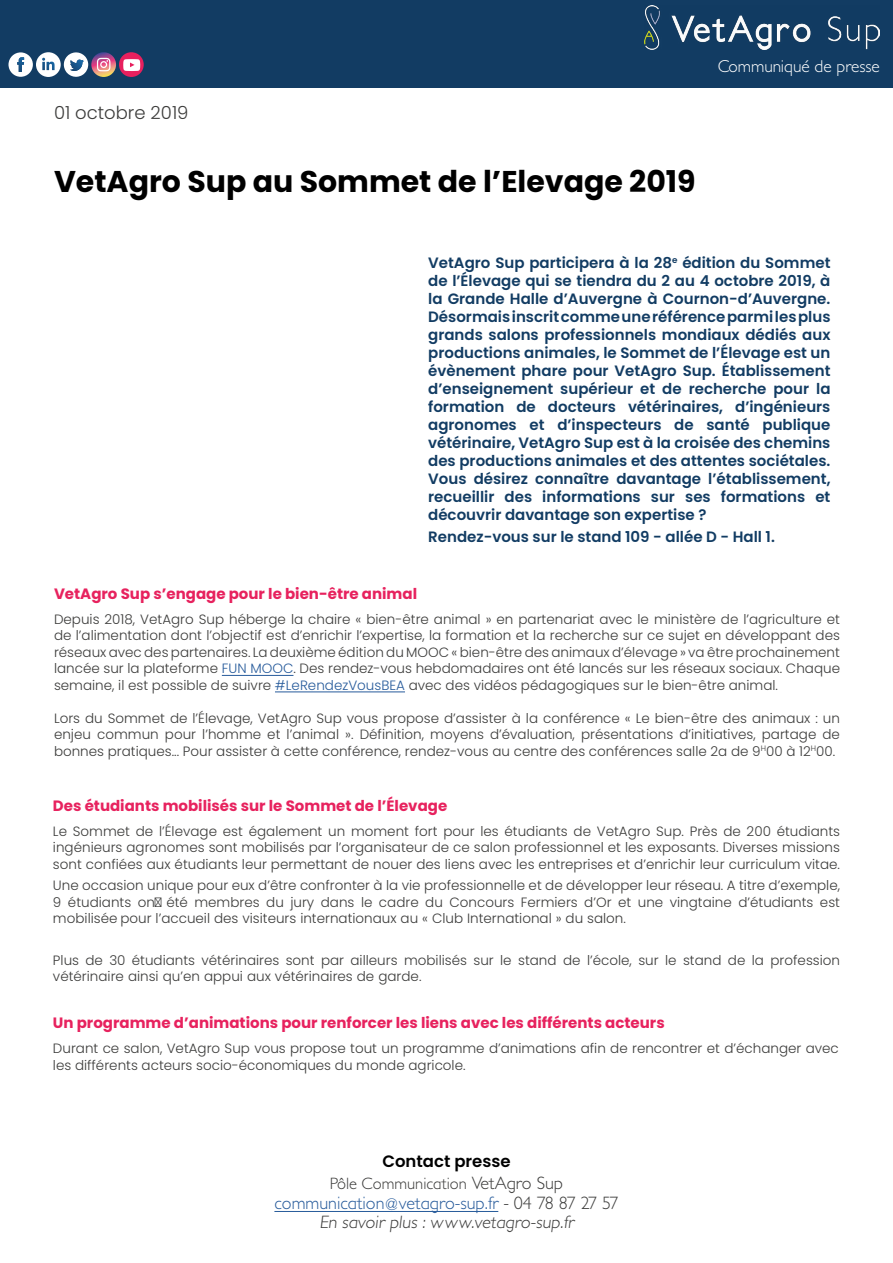
<style>
.page{position:relative;width:893px;height:1263px;background:#fff}
.page>*{position:absolute;margin:0;border:0;box-sizing:border-box;transform-origin:0 0}
.t1{font:700 30px "Poppins";color:#000}
.t2{font:300 18px/19.5px "Petita";color:#3c3c3b;text-align:center}
.t3{font:300 18px "Poppins";color:#3c3c3b}
.t4{font:300 17.25px "Petita";color:#fff}
.t5{font:300 16.5px "Petita";color:#3c3c3b}
.t6{font:600 16.5px "Poppins";color:#000}
.t7{font:600 15px/18px "Poppins";color:#123c63;text-align:justify}
.t8{font:700 15px "Poppins";color:#e7225e}
.t9{font:300 13.5px/16.5px "Poppins";color:#3c3c3b;text-align:justify}
.s1{color:#275b9b}
.s2{font-size:18px}
</style>
<div class="page">
<div style="left:0;top:0;width:893px;height:87px;background:#123c63"></div>
<img style="left:644px;top:6px;width:236px;height:44px">
<svg style="left:8px;top:52px;width:25px;height:25px"></svg>
<svg style="left:64px;top:52px;width:24px;height:25px"></svg>
<div style="left:36px;top:52px;width:25px;height:25px;background:#fff;border-radius:50%"></div>
<svg style="left:42px;top:58px;width:13px;height:12px"></svg>
<div style="left:119px;top:52px;width:25px;height:25px;background:#e7205e;border-radius:50%"></div>
<svg style="left:123px;top:59px;width:17px;height:12px"></svg>
<svg style="left:91px;top:52px;width:25px;height:25px"></svg>
<svg style="left:97px;top:58px;width:13px;height:13px"></svg>
<hr style="left:274px;top:1211px;width:224px;height:1px;background:#275b9b">
<hr style="left:275px;top:691px;width:130px;height:1px;background:#275b9b">
<hr style="left:222px;top:675px;width:71px;height:1px;background:#275b9b">
<h2 class="t3" style="left:54px;top:102px;width:136px">01 octobre 2019</h2>
<h1 class="t1" style="left:54px;top:164px;width:643px">VetAgro Sup au Sommet de l’Elevage 2019</h1>
<p class="t4" style="left:718px;top:56px;width:164px">Communiqué de presse</p>
<p class="t7" style="left:428px;top:254px;width:404px">VetAgro Sup participera à la 28<sup>e</sup> édition du Sommet de l’Élevage qui se tiendra du 2 au 4 octobre 2019, à la Grande Halle d’Auvergne à Cournon-d’Auvergne.<br>Désormais inscrit comme une référence parmi les plus grands salons professionnels mondiaux dédiés aux productions animales, le Sommet de l’Élevage est un évènement phare pour VetAgro Sup. Établissement d’enseignement supérieur et de recherche pour la formation de docteurs vétérinaires, d’ingénieurs agronomes et d’inspecteurs de santé publique vétérinaire, VetAgro Sup est à la croisée des chemins des productions animales et des attentes sociétales.<br>Vous désirez connaître davantage l’établissement, recueillir des informations sur ses formations et découvrir davantage son expertise ?</p>
<p class="t7" style="left:428px;top:528px;width:348px">Rendez-vous sur le stand 109 - allée D - Hall 1.</p>
<p class="t8" style="left:54px;top:585px;width:365px">VetAgro Sup s’engage pour le bien-être animal</p>
<p class="t9" style="left:54px;top:611px;width:787px">Depuis 2018, VetAgro Sup héberge la chaire « bien-être animal » en partenariat avec le ministère de l’agriculture et de l’alimentation dont l’objectif est d’enrichir l’expertise, la formation et la recherche sur ce sujet en développant des réseaux avec des partenaires. La deuxième édition du MOOC « bien-être des animaux d’élevage » va être prochainement lancée sur la plateforme <span class="s1">FUN MOOC</span>. Des rendez-vous hebdomadaires ont été lancés sur les réseaux sociaux. Chaque semaine, il est possible de suivre <span class="s1">#LeRendezVousBEA</span> avec des vidéos pédagogiques sur le bien-être animal.</p>
<p class="t9" style="left:54px;top:710px;width:787px">Lors du Sommet de l’Élevage, VetAgro Sup vous propose d’assister à la conférence « Le bien-être des animaux : un enjeu commun pour l’homme et l’animal ». Définition, moyens d’évaluation, présentations d’initiatives, partage de bonnes pratiques... Pour assister à cette conférence, rendez-vous au centre des conférences salle 2a de 9<sup>H</sup>00 à 12<sup>H</sup>00.</p>
<p class="t8" style="left:53px;top:797px;width:396px">Des étudiants mobilisés sur le Sommet de l’Élevage</p>
<p class="t9" style="left:53px;top:823px;width:789px">Le Sommet de l’Élevage est également un moment fort pour les étudiants de VetAgro Sup. Près de 200 étudiants ingénieurs agronomes sont mobilisés par l’organisateur de ce salon professionnel et les exposants. Diverses missions sont confiées aux étudiants leur permettant de nouer des liens avec les entreprises et d’enrichir leur curriculum vitae.</p>
<p class="t9" style="left:53px;top:877px;width:789px">Une occasion unique pour eux d’être confronter à la vie professionnelle et de développer leur réseau. A titre d’exemple, 9 étudiants on-ç été membres du jury dans le cadre du Concours Fermiers d’Or et une vingtaine d’étudiants est mobilisée pour l’accueil des visiteurs internationaux au « Club International » du salon.</p>
<p class="t9" style="left:53px;top:952px;width:789px">Plus de 30 étudiants vétérinaires sont par ailleurs mobilisés sur le stand de l’école, sur le stand de la profession vétérinaire ainsi qu’en appui aux vétérinaires de garde.</p>
<p class="t8" style="left:53px;top:1014px;width:613px">Un programme d’animations pour renforcer les liens avec les différents acteurs</p>
<p class="t9" style="left:53px;top:1040px;width:787px">Durant ce salon, VetAgro Sup vous propose tout un programme d’animations afin de rencontrer et d’échanger avec les différents acteurs socio-économiques du monde agricole.</p>
<p class="t6" style="left:382px;top:1152px;width:130px">Contact presse</p>
<p class="t5" style="left:330px;top:1174px;width:235px">Pôle Communication <span class="s2">VetAgro Sup</span></p>
<h2 class="t2" style="left:274px;top:1193px;width:346px"><span class="s1">communication@vetagro-sup.fr</span> - 04 78 87 27 57<br>En savoir plus : www.vetagro-sup.fr</h2>
</div>
